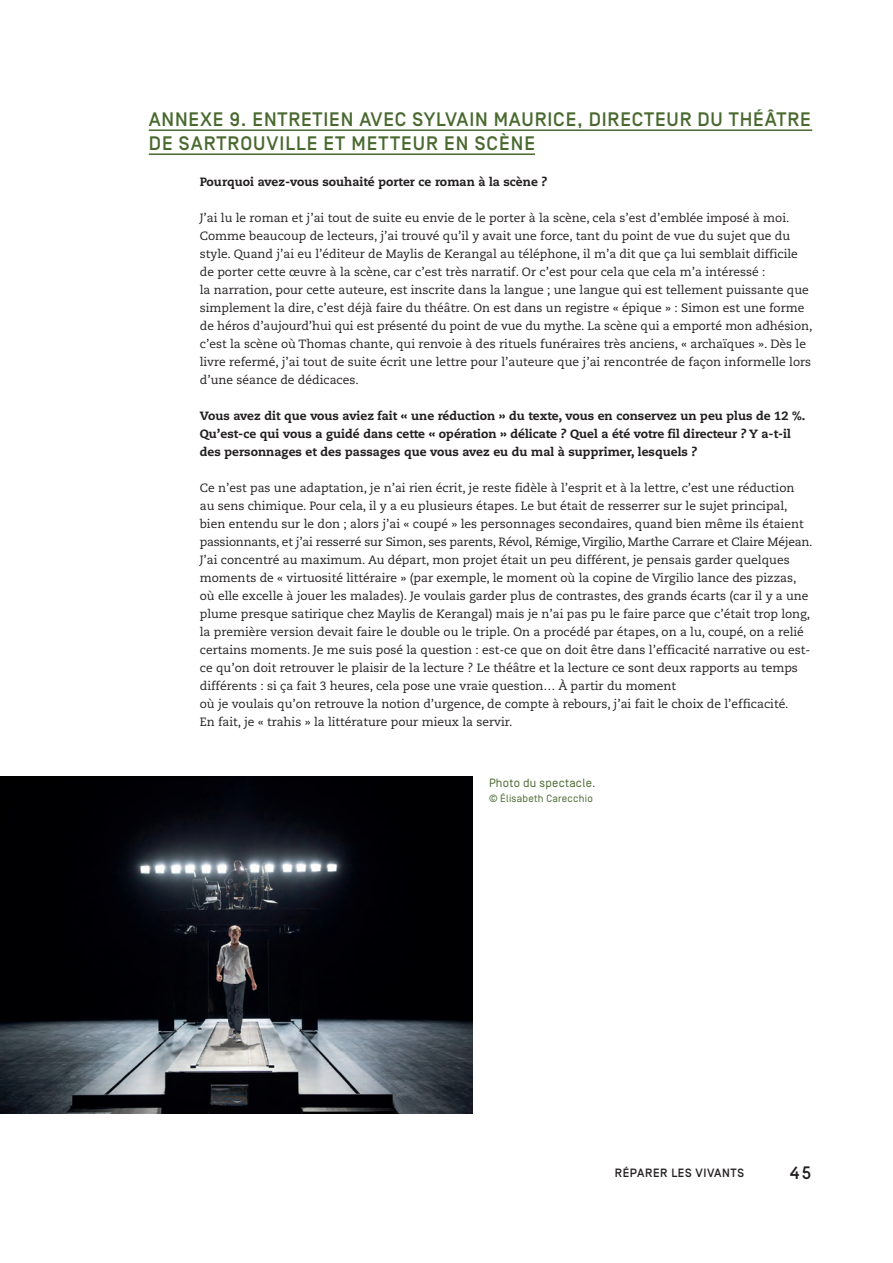
<style>
.page{position:relative;width:893px;height:1263px;background:#fff}
.page>*{position:absolute;margin:0;border:0;box-sizing:border-box;transform-origin:0 0}
.Titre_2{font:500 19.5px/24px "Simplon BP";letter-spacing:.04em;color:#49692f}
.t1{font:500 18px "Simplon BP Mono";color:#231f20}
.Citation_texte{font:12px/18px "Caecilia LT Std";color:#231f20}
.Citation_texte-2{font:800 12px/18px "Caecilia LT Std";color:#231f20}
.t2{font:500 12px "Simplon BP";letter-spacing:.05em;color:#231f20}
.Legende{font:12px "Simplon BP Regular";letter-spacing:.02em;color:#49692f}
.Legende-2{font:10.5px "Simplon BP Regular";letter-spacing:.02em;color:#49692f}
</style>
<div class="page">
<hr style="left:149px;top:129px;width:663px;height:2px;background:#49692f">
<hr style="left:149px;top:153px;width:386px;height:2px;background:#49692f">
<img style="left:0;top:776px;width:472px;height:337px">
<p class="Titre_2" style="left:149px;top:107px;width:663px">ANN EXE 9. ENTRETIEN AVEC SYLVAIN MAURICE, DIRECTEUR DU THÉÂTRE<br>DE SARTROUVILLE ET METTEUR EN SCÈNE</p>
<p class="Citation_texte-2" style="left:200px;top:173px;width:349px">Pourquoi avez-vous souhaité porter ce roman à la scène ?</p>
<p class="Citation_texte" style="left:200px;top:209px;width:614px">J’ai lu le roman et j’ai tout de suite eu envie de le porter à la scène, cela s’est d’emblée imposé à moi.<br>Comme beaucoup de lecteurs, j’ai trouvé qu’il y avait une force, tant du point de vue du sujet que du style. Quand j’ai eu l’éditeur de Maylis de Kerangal au téléphone, il m’a dit que ça lui semblait difficile de porter cette œuvre à la scène, car c’est très narratif. Or c’est pour cela que cela m’a intéressé :<br>la narration, pour cette auteure, est inscrite dans la langue ; une langue qui est tellement puissante que simplement la dire, c’est déjà faire du théâtre. On est dans un registre « épique » : Simon est une forme de héros d’aujourd’hui qui est présenté du point de vue du mythe. La scène qui a emporté mon adhésion, c’est la scène où Thomas chante, qui renvoie à des rituels funéraires très anciens, « archaïques ». Dès le livre refermé, j’ai tout de suite écrit une lettre pour l’auteure que j’ai rencontrée de façon informelle lors d’une séance de dédicaces.</p>
<p class="Citation_texte-2" style="left:200px;top:407px;width:607px">Vous avez dit que vous aviez fait « une réduction » du texte, vous en conservez un peu plus de 12 %.<br>Qu’est-ce qui vous a guidé dans cette « opération » délicate ? Quel a été votre fil directeur ? Y a-t-il des personnages et des passages que vous avez eu du mal à supprimer, lesquels ?</p>
<p class="Citation_texte" style="left:200px;top:479px;width:614px">Ce n’est pas une adaptation, je n’ai rien écrit, je reste fidèle à l’esprit et à la lettre, c’est une réduction<br>au sens chimique. Pour cela, il y a eu plusieurs étapes. Le but était de resserrer sur le sujet principal, bien entendu sur le don ; alors j’ai « coupé » les personnages secondaires, quand bien même ils étaient passionnants, et j’ai resserré sur Simon, ses parents, Révol, Rémige, Virgilio, Marthe Carrare et Claire Méjean.<br>J’ai concentré au maximum. Au départ, mon projet était un peu différent, je pensais garder quelques moments de « virtuosité littéraire » (par exemple, le moment où la copine de Virgilio lance des pizzas, où elle excelle à jouer les malades). Je voulais garder plus de contrastes, des grands écarts (car il y a une plume presque satirique chez Maylis de Kerangal) mais je n’ai pas pu le faire parce que c’était trop long, la première version devait faire le double ou le triple. On a procédé par étapes, on a lu, coupé, on a relié certains moments. Je me suis posé la question : est-ce que on doit être dans l’efficacité narrative ou est&shy;ce qu’on doit retrouver le plaisir de la lecture ? Le théâtre et la lecture ce sont deux rapports au temps différents : si ça fait 3 heures, cela pose une vraie question… À partir du moment<br>où je voulais qu’on retrouve la notion d’urgence, de compte à rebours, j’ai fait le choix de l’efficacité.<br>En fait, je « trahis » la littérature pour mieux la servir.</p>
<p class="Legende" style="left:489px;top:776px;width:108px">Photo du spectacle.</p>
<p class="Legende-2" style="left:489px;top:792px;width:105px">© Élisabeth Carecchio</p>
<p class="t2" style="left:615px;top:1166px;width:131px">RÉPARER LES VIVANTS</p>
<h2 class="t1" style="left:789px;top:1161px;width:24px">45</h2>
</div>
